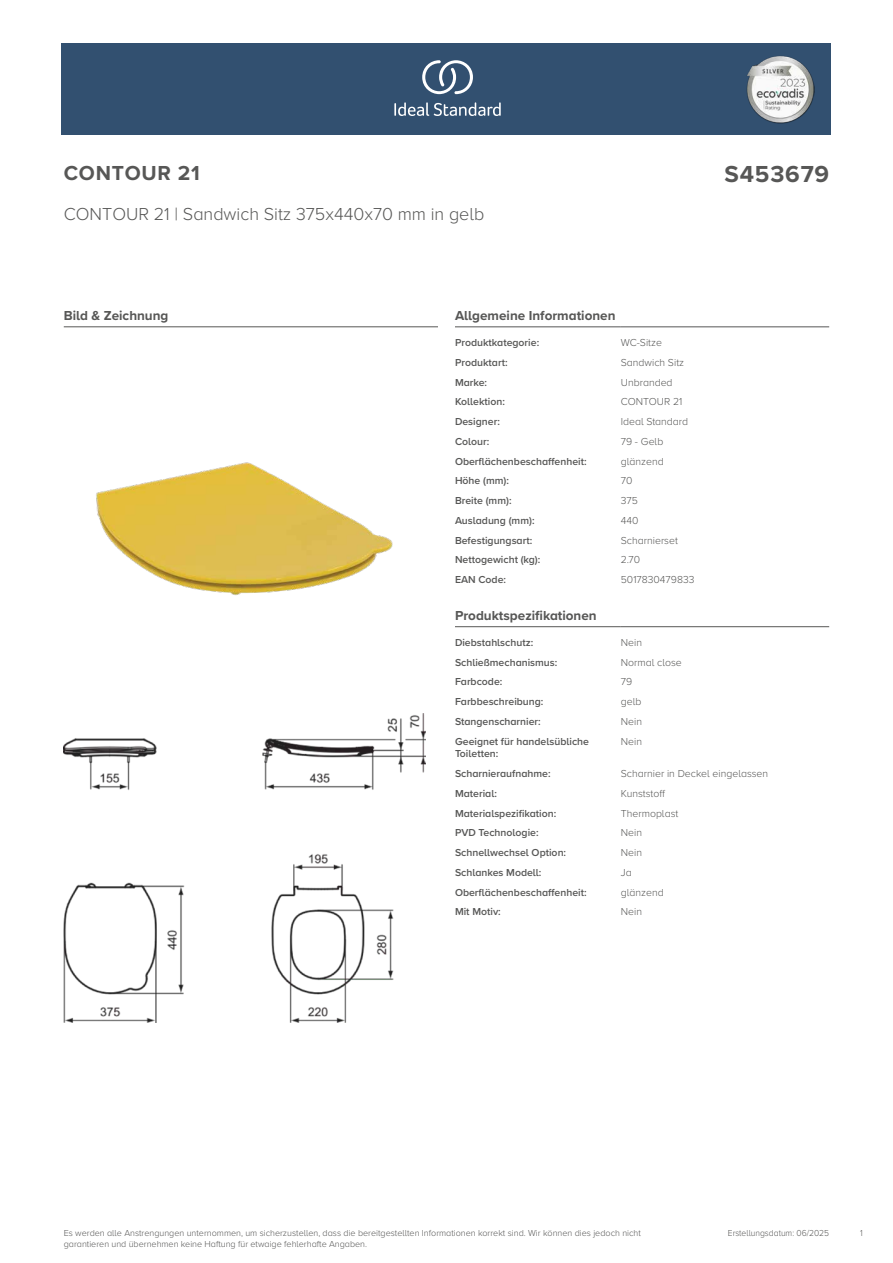
<style>
.page{position:relative;width:893px;height:1263px;background:#fff}
.page>*{position:absolute;margin:0;border:0;box-sizing:border-box;transform-origin:0 0}
.t1{font:700 24px "Proxima Nova A";letter-spacing:.035em;color:#575756}
.t2{font:700 21px "Proxima Nova A";letter-spacing:.035em;color:#575756}
.t3{font:300 18px "Proxima Nova A";color:#575756}
.t4{font:700 13.5px "Proxima Nova A";color:#575756}
.t5{font:600 10.5px/12.6px "Proxima Nova A";color:#575756}
.t6{font:300 10.5px "Proxima Nova A";color:#575756}
.t7{font:300 9px/10.8px "Proxima Nova A";color:#575756}
.t8{font:300 9px "Proxima Nova A";color:#575756;scale:.95 1}
</style>
<div class="page">
<div style="left:62px;top:43px;width:769px;height:91px;background:#325070"></div>
<hr style="left:455px;top:327px;width:166px;height:1px;background:#575756">
<hr style="left:621px;top:327px;width:208px;height:1px;background:#575756">
<hr style="left:455px;top:626px;width:166px;height:1px;background:#575756">
<hr style="left:621px;top:626px;width:208px;height:1px;background:#575756">
<img style="left:64px;top:714px;width:361px;height:308px">
<hr style="left:64px;top:327px;width:374px;height:1px;background:#575756">
<img style="left:96px;top:462px;width:297px;height:133px">
<svg style="left:394px;top:102px;width:107px;height:14px"></svg>
<svg style="left:422px;top:60px;width:51px;height:34px"></svg>
<img style="left:746px;top:56px;width:68px;height:67px">
<h2 class="t2" style="left:64px;top:157px;width:138px">CONTOUR 21</h2>
<h1 class="t1" style="left:724px;top:156px;width:106px">S453679</h1>
<h3 class="t3" style="left:64px;top:200px;width:422px">CONTOUR 21 | Sandwich Sitz 375x440x70 mm in gelb</h3>
<p class="t4" style="left:64px;top:306px;width:106px">Bild &amp; Zeichnung</p>
<p class="t4" style="left:455px;top:306px;width:162px">Allgemeine Informationen</p>
<p class="t5" style="left:455px;top:336px;width:86px">Produktkategorie:</p>
<p class="t6" style="left:621px;top:335px;width:43px">WC-Sitze</p>
<p class="t5" style="left:455px;top:356px;width:54px">Produktart:</p>
<p class="t6" style="left:621px;top:354px;width:65px">Sandwich Sitz</p>
<p class="t5" style="left:455px;top:375px;width:34px">Marke:</p>
<p class="t6" style="left:621px;top:374px;width:53px">Unbranded</p>
<p class="t5" style="left:455px;top:395px;width:52px">Kollektion:</p>
<p class="t6" style="left:621px;top:394px;width:63px">CONTOUR 21</p>
<p class="t5" style="left:455px;top:415px;width:46px">Designer:</p>
<p class="t6" style="left:621px;top:414px;width:69px">Ideal Standard</p>
<p class="t5" style="left:455px;top:435px;width:36px">Colour:</p>
<p class="t6" style="left:621px;top:433px;width:44px">79 - Gelb</p>
<p class="t5" style="left:455px;top:454px;width:133px">Oberflächenbeschaffenheit:</p>
<p class="t6" style="left:621px;top:453px;width:44px">glänzend</p>
<p class="t5" style="left:455px;top:474px;width:55px">Höhe (mm):</p>
<p class="t6" style="left:621px;top:473px;width:13px">70</p>
<p class="t5" style="left:455px;top:494px;width:58px">Breite (mm):</p>
<p class="t6" style="left:621px;top:493px;width:19px">375</p>
<p class="t5" style="left:455px;top:514px;width:81px">Ausladung (mm):</p>
<p class="t6" style="left:621px;top:513px;width:19px">440</p>
<p class="t5" style="left:455px;top:534px;width:79px">Befestigungsart:</p>
<p class="t6" style="left:621px;top:532px;width:59px">Scharnierset</p>
<p class="t5" style="left:455px;top:553px;width:87px">Nettogewicht (kg):</p>
<p class="t6" style="left:621px;top:552px;width:21px">2.70</p>
<p class="t5" style="left:455px;top:573px;width:53px">EAN Code:</p>
<p class="t6" style="left:621px;top:572px;width:75px">5017830479833</p>
<p class="t4" style="left:455px;top:606px;width:143px">Produktspezifikationen</p>
<p class="t5" style="left:455px;top:636px;width:80px">Diebstahlschutz:</p>
<p class="t6" style="left:621px;top:634px;width:23px">Nein</p>
<p class="t5" style="left:455px;top:655px;width:104px">Schließmechanismus:</p>
<p class="t6" style="left:621px;top:654px;width:62px">Normal close</p>
<p class="t5" style="left:455px;top:675px;width:49px">Farbcode:</p>
<p class="t6" style="left:621px;top:674px;width:13px">79</p>
<p class="t5" style="left:455px;top:695px;width:90px">Farbbeschreibung:</p>
<p class="t6" style="left:621px;top:694px;width:22px">gelb</p>
<p class="t5" style="left:455px;top:715px;width:87px">Stangenscharnier:</p>
<p class="t6" style="left:621px;top:713px;width:23px">Nein</p>
<p class="t5" style="left:455px;top:734px;width:136px">Geeignet für handelsübliche<br>Toiletten:</p>
<p class="t6" style="left:621px;top:733px;width:23px">Nein</p>
<p class="t5" style="left:455px;top:767px;width:97px">Scharnieraufnahme:</p>
<p class="t6" style="left:621px;top:766px;width:149px">Scharnier in Deckel eingelassen</p>
<p class="t5" style="left:455px;top:787px;width:43px">Material:</p>
<p class="t6" style="left:621px;top:785px;width:46px">Kunststoff</p>
<p class="t5" style="left:455px;top:806px;width:103px">Materialspezifikation:</p>
<p class="t6" style="left:621px;top:805px;width:59px">Thermoplast</p>
<p class="t5" style="left:455px;top:826px;width:85px">PVD Technologie:</p>
<p class="t6" style="left:621px;top:825px;width:23px">Nein</p>
<p class="t5" style="left:455px;top:846px;width:113px">Schnellwechsel Option:</p>
<p class="t6" style="left:621px;top:845px;width:23px">Nein</p>
<p class="t5" style="left:455px;top:866px;width:88px">Schlankes Modell:</p>
<p class="t6" style="left:621px;top:864px;width:12px">Ja</p>
<p class="t5" style="left:455px;top:885px;width:133px">Oberflächenbeschaffenheit:</p>
<p class="t6" style="left:621px;top:884px;width:44px">glänzend</p>
<p class="t5" style="left:455px;top:905px;width:47px">Mit Motiv:</p>
<p class="t6" style="left:621px;top:904px;width:23px">Nein</p>
<p class="t7" style="left:64px;top:1227px;width:579px">Es werden alle Anstrengungen unternommen, um sicherzustellen, dass die bereitgestellten Informationen korrekt sind. Wir können dies jedoch nicht garantieren und übernehmen keine Haftung für etwaige fehlerhafte Angaben.</p>
<p class="t8" style="left:728px;top:1226px;width:108px">Erstellungsdatum: 06/2025</p>
<p class="t8" style="left:860px;top:1226px;width:4px">1</p>
</div>
